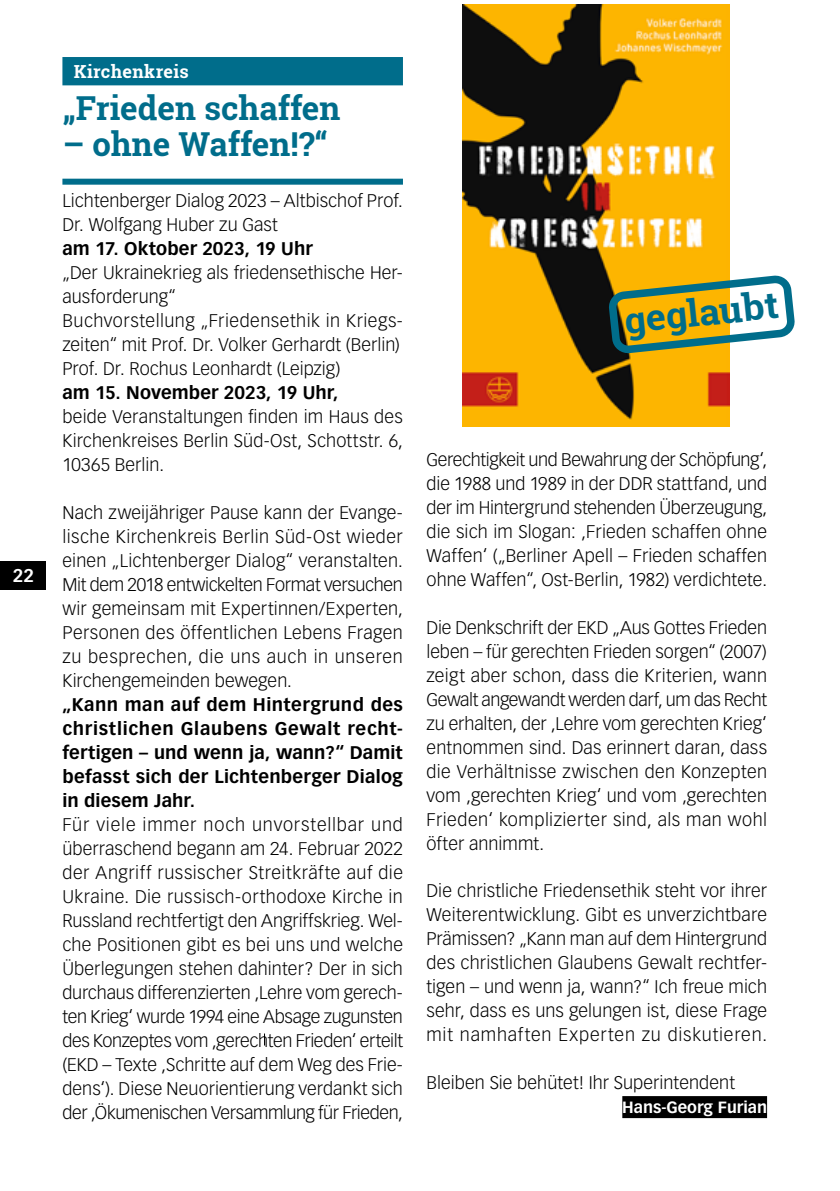
<style>
.page{position:relative;width:840px;height:1191px;background:#fff}
.page>*{position:absolute;margin:0;border:0;box-sizing:border-box;transform-origin:0 0}
.t1{font:700 36.6px "Roboto Slab";color:#006d8b}
.t2{font:700 33px "Roboto Slab";color:#006d8b}
.t3{font:300 18px/24px "Vectora LT Std";letter-spacing:.005em;color:#000;text-align:justify}
.t4{font:700 18px/24px "Vectora LT Std";letter-spacing:.005em;color:#000;text-align:justify}
.t5{font:700 18px "Roboto Slab";letter-spacing:.02em;color:#fff}
.t6{font:700 18px "Vectora LT Std";color:#fff}
.t7{font:700 16px "Vectora LT Std";color:#fff}
</style>
<div class="page">
<svg style="left:264px;top:1033px;width:1px;height:12px"></svg>
<div style="left:62px;top:57px;width:341px;height:28px;background:#006d8b"></div>
<div style="left:62px;top:179px;width:341px;height:6px;background:#006d8b"></div>
<img style="left:462px;top:4px;width:267px;height:422px">
<div style="left:622px;top:1096px;width:144px;height:22px;background:#000"></div>
<svg style="left:603px;top:270px;width:192px;height:88px"></svg>
<div style="left:0;top:561px;width:45px;height:28px;background:#000"></div>
<p class="t6" style="left:13px;top:565px;width:23px">22</p>
<p class="t5" style="left:74px;top:59px;width:116px">Kirchenkreis</p>
<h2 class="t2" style="left:62px;top:85px;width:279px">„Frieden schaffen</h2>
<h2 class="t2" style="left:62px;top:121px;width:267px">– ohne Waffen!?“</h2>
<p class="t3" style="left:62px;top:189px;width:342px">Lichtenberger Dialog 2023 – Altbischof Prof.<br>Dr. Wolfgang Huber zu Gast</p>
<p class="t4" style="left:62px;top:237px;width:252px">am 17. Oktober 2023, 19 Uhr</p>
<p class="t3" style="left:62px;top:261px;width:342px;text-align:left">„Der Ukrainekrieg als friedensethische Her&shy;ausforderung“<br>Buchvorstellung „Friedensethik in Kriegs&shy;zeiten“ mit Prof. Dr. Volker Gerhardt (Berlin)<br>Prof. Dr. Rochus Leonhardt (Leipzig)</p>
<p class="t4" style="left:62px;top:381px;width:277px">am 15. November 2023, 19 Uhr,</p>
<p class="t3" style="left:62px;top:405px;width:342px">beide Veranstaltungen finden im Haus des Kirchenkreises Berlin Süd-Ost, Schottstr. 6, 10365 Berlin.</p>
<p class="t3" style="left:62px;top:501px;width:342px">Nach zweijähriger Pause kann der Evange&shy;lische Kirchenkreis Berlin Süd-Ost wieder einen „Lichtenberger Dialog“ veranstalten.<br>Mit dem 2018 entwickelten Format versuchen wir gemeinsam mit Expertinnen/Experten, Personen des öffentlichen Lebens Fragen zu besprechen, die uns auch in unseren Kirchengemeinden bewegen.</p>
<p class="t4" style="left:62px;top:693px;width:342px">„Kann man auf dem Hintergrund des christlichen Glaubens Gewalt recht&shy;fertigen – und wenn ja, wann?“ Damit befasst sich der Lichtenberger Dialog in diesem Jahr.</p>
<p class="t3" style="left:62px;top:813px;width:342px">Für viele immer noch unvorstellbar und überraschend begann am 24. Februar 2022 der Angriff russischer Streitkräfte auf die Ukraine. Die russisch-orthodoxe Kirche in Russland rechtfertigt den Angriffskrieg. Wel&shy;che Positionen gibt es bei uns und welche Überlegungen stehen dahinter? Der in sich durchaus differenzierten ‚Lehre vom gerech&shy;ten Krieg‘ wurde 1994 eine Absage zugunsten des Konzeptes vom ‚gerechten Frieden‘ erteilt (EKD – Texte ‚Schritte auf dem Weg des Frie&shy;dens‘). Diese Neuorientierung verdankt sich der ‚Ökumenischen Versammlung für Frieden,</p>
<h1 class="t1" style="left:621px;top:295px;width:156px;rotate:-6deg">geglaubt</h1>
<p class="t3" style="left:426px;top:448px;width:342px">Gerechtigkeit und Bewahrung der Schöpfung‘, die 1988 und 1989 in der DDR stattfand, und der im Hintergrund stehenden Überzeugung, die sich im Slogan: ‚Frieden schaffen ohne Waffen‘ („Berliner Apell – Frieden schaffen ohne Waffen“, Ost-Berlin, 1982) verdichtete.</p>
<p class="t3" style="left:426px;top:616px;width:342px">Die Denkschrift der EKD „Aus Gottes Frieden leben – für gerechten Frieden sorgen“ (2007) zeigt aber schon, dass die Kriterien, wann Gewalt angewandt werden darf, um das Recht zu erhalten, der ‚Lehre vom gerechten Krieg‘ entnommen sind. Das erinnert daran, dass die Verhältnisse zwischen den Konzepten vom ‚gerechten Krieg‘ und vom ‚gerechten Frieden‘ komplizierter sind, als man wohl öfter annimmt.</p>
<p class="t3" style="left:426px;top:878px;width:342px">Die christliche Friedensethik steht vor ihrer Weiterentwicklung. Gibt es unverzichtbare Prämissen? „Kann man auf dem Hintergrund des christlichen Glaubens Gewalt rechtfer&shy;tigen – und wenn ja, wann?“ Ich freue mich sehr, dass es uns gelungen ist, diese Frage mit namhaften Experten zu diskutieren.</p>
<p class="t3" style="left:426px;top:1070px;width:310px">Bleiben Sie behütet! Ihr Superintendent</p>
<p class="t7" style="left:622px;top:1097px;width:146px">Hans-Georg Furian</p>
</div>
